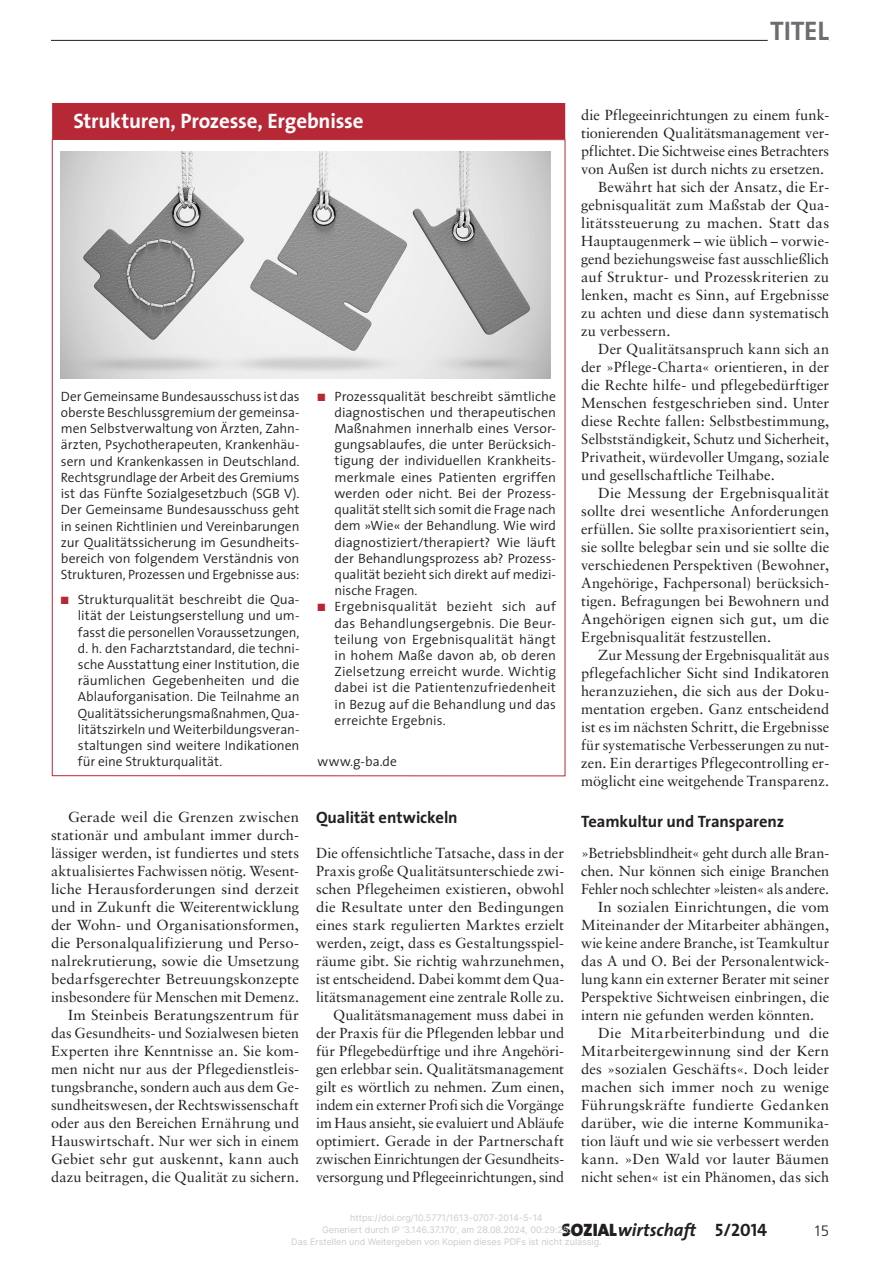
<style>
.page{position:relative;width:893px;height:1263px;background:#fff}
.page>*{position:absolute;margin:0;border:0;box-sizing:border-box;transform-origin:0 0}
.t1{font:27px "The Sans Bold Caps";letter-spacing:-.01em;color:#6c6d70}
.t2{font:700 21px "The Sans";letter-spacing:-.01em;color:#fff}
.t3{font:italic 700 18px "The Sans";color:#231f20}
.t4{font:18px "The Sans Bold Caps";color:#231f20}
.t5{font:700 16.5px "The Sans";letter-spacing:-.005em;color:#231f20}
.t6{font:300 15px "Frutiger";color:#231f20}
.t7{font:14.55px/18px "Sabon LT Std";letter-spacing:.005em;color:#231f20;text-align:right}
.t8{font:14.55px "Sabon LT Std";letter-spacing:-.015em;color:#231f20}
.t9{font:14.55px "Sabon LT Std";letter-spacing:.03em;color:#231f20}
.t10{font:14.55px "Sabon LT Std";letter-spacing:.025em;color:#231f20}
.t11{font:300 13.5px/16.2px "The Sans";color:#231f20;text-align:justify}
.t12{font:9px/12px "Inter";color:#ccc;text-align:center}
.s1{color:#b72837}
.s2{font-weight:900;font-style:normal}
</style>
<div class="page">
<hr style="left:51px;top:40px;width:778px;height:1px;background:#231f20">
<hr style="left:768px;top:39px;width:61px;height:3px;background:#fff">
<div style="left:52px;top:103px;width:513px;height:36px;background:#b72837"></div>
<img style="left:61px;top:151px;width:489px;height:227px">
<h1 class="t1" style="left:770px;top:9px;width:60px">TITEL</h1>
<h2 class="t2" style="left:73px;top:107px;width:292px">Strukturen, Prozesse, Ergebnisse</h2>
<p class="t11" style="left:61px;top:388px;width:240px">Der Gemeinsame Bundesausschuss ist das oberste Beschlussgremium der gemeinsa&shy;men Selbstverwaltung von Ärzten, Zahn&shy;ärzten, Psychotherapeuten, Krankenhäu&shy;sern und Krankenkassen in Deutschland.<br>Rechtsgrundlage der Arbeit des Gremiums ist das Fünfte Sozialgesetzbuch (SGB V).<br>Der Gemeinsame Bundesausschuss geht in seinen Richtlinien und Vereinbarungen zur Qualitätssicherung im Gesundheits&shy;bereich von folgendem Verständnis von Strukturen, Prozessen und Ergebnisse aus:</p>
<p class="t11" style="left:78px;top:591px;width:223px;text-indent:-17px"><span class="s1">■</span> Strukturqualität beschreibt die Qua&shy;lität der Leistungserstellung und um&shy;fasst die personellen Voraussetzungen, d. h. den Facharztstandard, die techni&shy;sche Ausstattung einer Institution, die räumlichen Gegebenheiten und die Ablauforganisation. Die Teilnahme an Qualitätssicherungsmaßnahmen, Qua&shy;litätszirkeln und Weiterbildungsveran&shy;staltungen sind weitere Indikationen für eine Strukturqualität.</p>
<p class="t11" style="left:335px;top:388px;width:223px;text-indent:-17px"><span class="s1">■</span> Prozessqualität beschreibt sämtliche diagnostischen und therapeutischen Maßnahmen innerhalb eines Versor&shy;gungsablaufes, die unter Berücksich&shy;tigung der individuellen Krankheits&shy;merkmale eines Patienten ergriffen werden oder nicht. Bei der Prozess&shy;qualität stellt sich somit die Frage nach dem »Wie« der Behandlung. Wie wird diagnostiziert/therapiert? Wie läuft der Behandlungsprozess ab? Prozess&shy;qualität bezieht sich direkt auf medizi&shy;nische Fragen.</p>
<p class="t11" style="left:335px;top:598px;width:223px;text-indent:-17px"><span class="s1">■</span> Ergebnisqualität bezieht sich auf das Behandlungsergebnis. Die Beur&shy;teilung von Ergebnisqualität hängt in hohem Maße davon ab, ob deren Zielsetzung erreicht wurde. Wichtig dabei ist die Patientenzufriedenheit in Bezug auf die Behandlung und das erreichte Ergebnis.</p>
<p class="t11" style="left:318px;top:753px;width:81px">www.g-ba.de</p>
<p class="t7" style="left:51px;top:808px;width:250px">Gerade weil die Grenzen zwischen stationär und ambulant immer durch&shy;lässiger werden, ist fundiertes und stets aktualisiertes Fachwissen nötig. Wesent&shy;liche Herausforderungen sind derzeit und in Zukunft die Weiterentwicklung der Wohn- und Organisationsformen, die Personalqualifizierung und Perso&shy;nalrekrutierung, sowie die Umsetzung bedarfsgerechter Betreuungskonzepte insbesondere für Menschen mit Demenz.<br>Im Steinbeis Beratungszentrum für das Gesundheits- und Sozialwesen bieten Experten ihre Kenntnisse an. Sie kom&shy;men nicht nur aus der Pflegedienstleis&shy;tungsbranche, sondern auch aus dem Ge&shy;sundheitswesen, der Rechtswissenschaft oder aus den Bereichen Ernährung und Hauswirtschaft. Nur wer sich in einem Gebiet sehr gut auskennt, kann auch dazu beitragen, die Qualität zu sichern.</p>
<p class="t5" style="left:316px;top:806px;width:143px">Qualität entwickeln</p>
<p class="t7" style="left:316px;top:844px;width:250px">Die offensichtliche Tatsache, dass in der Praxis große Qualitätsunterschiede zwi&shy;schen Pflegeheimen existieren, obwohl die Resultate unter den Bedingungen eines stark regulierten Marktes erzielt werden, zeigt, dass es Gestaltungsspiel&shy;räume gibt. Sie richtig wahrzunehmen, ist entscheidend. Dabei kommt dem Qua&shy;litätsmanagement eine zentrale Rolle zu.<br>Qualitätsmanagement muss dabei in der Praxis für die Pflegenden lebbar und für Pflegebedürftige und ihre Angehöri&shy;gen erlebbar sein. Qualitätsmanagement gilt es wörtlich zu nehmen. Zum einen, indem ein externer Profi sich die Vorgänge im Haus ansieht, sie evaluiert und Abläufe optimiert. Gerade in der Partnerschaft zwischen Einrichtungen der Gesundheits&shy;versorgung und Pflegeeinrichtungen, sind</p>
<p class="t7" style="left:581px;top:106px;width:250px">die Pflegeeinrichtungen zu einem funk-</p>
<p class="t7" style="left:581px;top:124px;width:250px">tionierenden Qualitätsmanagement ver-</p>
<p class="t7" style="left:581px;top:142px;width:250px">pflichtet. Die Sichtweise eines Betrachters</p>
<p class="t7" style="left:581px;top:160px;width:245px">von Außen ist durch nichts zu ersetzen.</p>
<p class="t7" style="left:598px;top:178px;width:233px">Bewährt hat sich der Ansatz, die Er-</p>
<p class="t7" style="left:581px;top:196px;width:250px">gebnisqualität zum Maßstab der Qua-</p>
<p class="t7" style="left:581px;top:214px;width:250px">litätssteuerung zu machen. Statt das</p>
<p class="t7" style="left:581px;top:232px;width:250px">Hauptaugenmerk – wie üblich – vorwie-</p>
<p class="t7" style="left:581px;top:250px;width:250px">gend beziehungsweise fast ausschließlich</p>
<p class="t7" style="left:581px;top:268px;width:250px">auf Struktur- und Prozesskriterien zu</p>
<p class="t7" style="left:581px;top:286px;width:250px">lenken, macht es Sinn, auf Ergebnisse</p>
<p class="t7" style="left:581px;top:304px;width:250px">zu achten und diese dann systematisch</p>
<p class="t7" style="left:581px;top:322px;width:91px">zu verbessern.</p>
<p class="t7" style="left:598px;top:340px;width:233px">Der Qualitätsanspruch kann sich an</p>
<p class="t7" style="left:581px;top:358px;width:250px">der »Pflege-Charta« orientieren, in der</p>
<p class="t7" style="left:581px;top:376px;width:250px">die Rechte hilfe- und pflegebedürftiger</p>
<p class="t7" style="left:581px;top:394px;width:250px">Menschen festgeschrieben sind. Unter</p>
<p class="t7" style="left:581px;top:412px;width:250px">diese Rechte fallen: Selbstbestimmung,</p>
<p class="t7" style="left:581px;top:430px;width:250px">Selbstständigkeit, Schutz und Sicherheit,</p>
<p class="t7" style="left:581px;top:448px;width:250px">Privatheit, würdevoller Umgang, soziale</p>
<p class="t7" style="left:581px;top:466px;width:195px">und gesellschaftliche Teilhabe.</p>
<p class="t7" style="left:598px;top:484px;width:233px">Die Messung der Ergebnisqualität</p>
<p class="t7" style="left:581px;top:502px;width:250px">sollte drei wesentliche Anforderungen</p>
<p class="t7" style="left:581px;top:520px;width:250px">erfüllen. Sie sollte praxisorientiert sein,</p>
<p class="t7" style="left:581px;top:538px;width:250px">sie sollte belegbar sein und sie sollte die</p>
<p class="t7" style="left:581px;top:556px;width:250px">verschiedenen Perspektiven (Bewohner,</p>
<p class="t7" style="left:581px;top:574px;width:250px">Angehörige, Fachpersonal) berücksich-</p>
<p class="t7" style="left:581px;top:592px;width:250px">tigen. Befragungen bei Bewohnern und</p>
<p class="t7" style="left:581px;top:610px;width:249px">Angehörigen eignen sich gut, um die</p>
<p class="t7" style="left:581px;top:628px;width:192px">Ergebnisqualität festzustellen.</p>
<p class="t7" style="left:598px;top:646px;width:233px">Zur Messung der Ergebnisqualität aus</p>
<p class="t7" style="left:581px;top:664px;width:250px">pflegefachlicher Sicht sind Indikatoren</p>
<p class="t7" style="left:581px;top:682px;width:250px">heranzuziehen, die sich aus der Doku-</p>
<p class="t7" style="left:581px;top:700px;width:250px">mentation ergeben. Ganz entscheidend</p>
<p class="t7" style="left:581px;top:718px;width:250px">ist es im nächsten Schritt, die Ergebnisse</p>
<p class="t7" style="left:581px;top:736px;width:250px">für systematische Verbesserungen zu nut-</p>
<p class="t7" style="left:581px;top:754px;width:250px">zen. Ein derartiges Pflegecontrolling er-</p>
<p class="t7" style="left:581px;top:772px;width:250px">möglicht eine weitgehende Transparenz.</p>
<p class="t5" style="left:581px;top:811px;width:205px">Teamkultur und Transparenz</p>
<p class="t8" style="left:581px;top:844px;width:250px">»Betriebsblindheit« geht durch alle Bran-</p>
<p class="t7" style="left:581px;top:862px;width:250px">chen. Nur können sich einige Branchen</p>
<p class="t8" style="left:581px;top:880px;width:250px">Fehler noch schlechter »leisten« als andere.</p>
<p class="t7" style="left:598px;top:898px;width:233px">In sozialen Einrichtungen, die vom</p>
<p class="t7" style="left:581px;top:916px;width:250px">Miteinander der Mitarbeiter abhängen,</p>
<p class="t7" style="left:581px;top:934px;width:250px">wie keine andere Branche, ist Teamkultur</p>
<p class="t7" style="left:581px;top:952px;width:250px">das A und O. Bei der Personalentwick-</p>
<p class="t7" style="left:581px;top:970px;width:250px">lung kann ein externer Berater mit seiner</p>
<p class="t7" style="left:581px;top:988px;width:250px">Perspektive Sichtweisen einbringen, die</p>
<p class="t7" style="left:581px;top:1006px;width:235px">intern nie gefunden werden könnten.</p>
<p class="t10" style="left:598px;top:1024px;width:233px">Die Mitarbeiterbindung und die</p>
<p class="t7" style="left:581px;top:1042px;width:250px">Mitarbeitergewinnung sind der Kern</p>
<p class="t7" style="left:581px;top:1060px;width:250px">des »sozialen Geschäfts«. Doch leider</p>
<p class="t7" style="left:581px;top:1078px;width:250px">machen sich immer noch zu wenige</p>
<p class="t9" style="left:581px;top:1096px;width:249px">Führungskräfte fundierte Gedanken</p>
<p class="t7" style="left:581px;top:1114px;width:250px">darüber, wie die interne Kommunika-</p>
<p class="t7" style="left:581px;top:1132px;width:250px">tion läuft und wie sie verbessert werden</p>
<p class="t7" style="left:581px;top:1150px;width:250px">kann. »Den Wald vor lauter Bäumen</p>
<p class="t7" style="left:581px;top:1168px;width:250px">nicht sehen« ist ein Phänomen, das sich</p>
<p class="t12" style="left:291px;top:1212px;width:312px">https://doi.org/10.5771/1613-0707-2014-5-14<br>Generiert durch IP '3.146.37.170', am 28.08.2024, 00:29:25.<br>Das Erstellen und Weitergeben von Kopien dieses PDFs ist nicht zulässig.</p>
<p class="t3" style="left:562px;top:1215px;width:136px"><span class="s2">SOZIAL</span>wirtschaft</p>
<p class="t6" style="left:813px;top:1222px;width:17px">15</p>
<p class="t4" style="left:715px;top:1215px;width:53px">5/2014</p>
</div>
